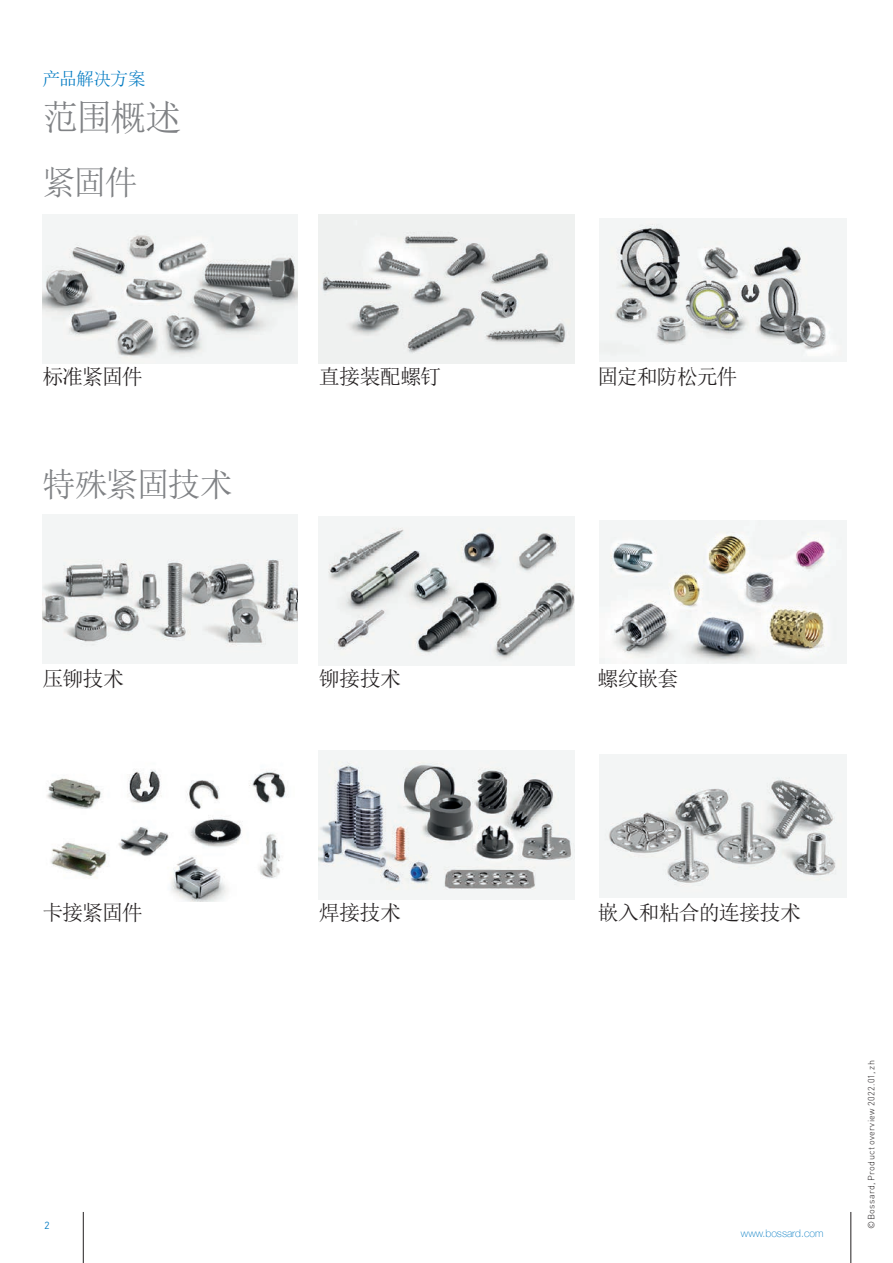
<style>
.page{position:relative;width:893px;height:1263px;background:#fff}
.page>*{position:absolute;margin:0;border:0;box-sizing:border-box;transform-origin:0 0}
.t1{font:36px "N Sim Sun";color:#808285}
.t2{font:33px "N Sim Sun";letter-spacing:-.06em;color:#808285}
.t3{font:33px "Sim Sun";color:#808285}
.t4{font:21px "Sim Sun";letter-spacing:-.04em;color:#231f20}
.t5{font:21px "Sim Sun";letter-spacing:-.06em;color:#231f20}
.t6{font:18px "Sim Sun";letter-spacing:-.055em;color:#007ac2}
.t7{font:100 10.5px "Helvetica Neue LT Com";color:#007ac2}
.t8{font:300 10.5px "PFDIN Text Pro";color:#007ac2}
.t9{font:300 9px "DINOT";letter-spacing:.035em;color:#231f20}
</style>
<div class="page">
<hr style="left:850px;top:1212px;width:1px;height:51px;background:#231f20">
<hr style="left:83px;top:1212px;width:1px;height:51px;background:#231f20">
<img style="left:46px;top:769px;width:241px;height:132px">
<img style="left:43px;top:514px;width:255px;height:149px">
<img style="left:43px;top:215px;width:255px;height:149px">
<img style="left:319px;top:215px;width:255px;height:149px">
<img style="left:600px;top:218px;width:246px;height:144px">
<img style="left:319px;top:517px;width:255px;height:148px">
<img style="left:319px;top:751px;width:255px;height:148px">
<img style="left:600px;top:520px;width:246px;height:144px">
<img style="left:600px;top:754px;width:246px;height:144px">
<p class="t6" style="left:43px;top:69px;width:105px">产品解决方案</p>
<h1 class="t1" style="left:43px;top:99px;width:140px">范围概述</h1>
<h2 class="t3" style="left:43px;top:165px;width:97px">紧固件</h2>
<p class="t4" style="left:43px;top:366px;width:102px">标准紧固件</p>
<h2 class="t2" style="left:43px;top:467px;width:192px">特殊紧固技术</h2>
<p class="t4" style="left:43px;top:668px;width:83px">压铆技术</p>
<p class="t4" style="left:43px;top:902px;width:102px">卡接紧固件</p>
<p class="t8" style="left:45px;top:1219px;width:7px">2</p>
<p class="t4" style="left:319px;top:366px;width:124px">直接装配螺钉</p>
<p class="t5" style="left:597px;top:366px;width:141px">固定和防松元件</p>
<p class="t4" style="left:319px;top:668px;width:84px">铆接技术</p>
<p class="t4" style="left:319px;top:902px;width:84px">焊接技术</p>
<p class="t4" style="left:597px;top:668px;width:83px">螺纹嵌套</p>
<p class="t4" style="left:597px;top:902px;width:205px">嵌入和粘合的连接技术</p>
<p class="t7" style="left:741px;top:1227px;width:84px">www.bossard.com</p>
<p class="t9" style="left:865px;top:1228px;width:170px;rotate:-90deg">©Bossard, Product overview 2022.01, zh</p>
</div>
